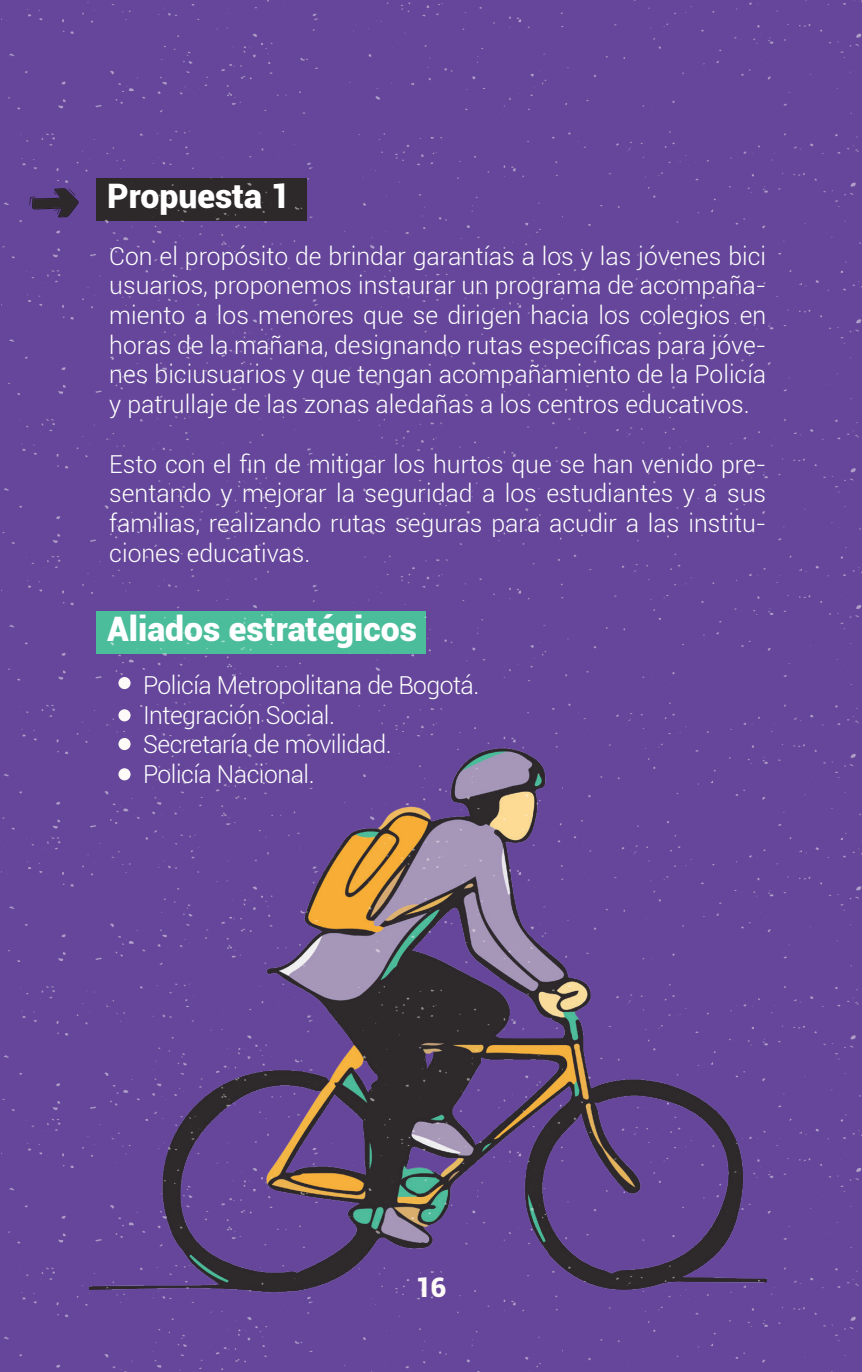
<style>
.page{position:relative;width:862px;height:1372px;background:#fff}
.page>*{position:absolute;margin:0;border:0;box-sizing:border-box;transform-origin:0 0}
.t1{font:900 33.75px "Roboto";color:#fff}
.t2{font:900 27px "Roboto";color:#fdfaf8}
.t3{font:300 24.75px/29.7px "Roboto";color:#fff;text-align:justify}
.t4{font:300 24.75px/29.7px "Roboto";letter-spacing:-.02em;color:#fff}
</style>
<div class="page">
<img style="left:0;top:0;width:861px;height:1371px">
<h1 class="t1" style="left:107px;top:172px;width:184px">Propuesta 1</h1>
<p class="t3" style="left:109px;top:240px;width:658px">Con el propósito de brindar garantías a los y las jóvenes bici usuarios, proponemos instaurar un programa de acompaña&shy;miento a los menores que se dirigen hacia los colegios en horas de la mañana, designando rutas específicas para jóve&shy;nes biciusuarios y que tengan acompañamiento de la Policía y patrullaje de las zonas aledañas a los centros educativos.</p>
<p class="t3" style="left:109px;top:448px;width:658px">Esto con el fin de mitigar los hurtos que se han venido pre&shy;sentando y mejorar la seguridad a los estudiantes y a sus familias, realizando rutas seguras para acudir a las institu&shy;ciones educativas.</p>
<h1 class="t1" style="left:107px;top:605px;width:311px">Aliados estratégicos</h1>
<p class="t4" style="left:143px;top:669px;width:338px">Policía Metropolitana de Bogotá.<br>Integración Social.<br>Secretaría de movilidad.<br>Policía Nacional.</p>
<p class="t2" style="left:415px;top:1267px;width:33px">16</p>
</div>
